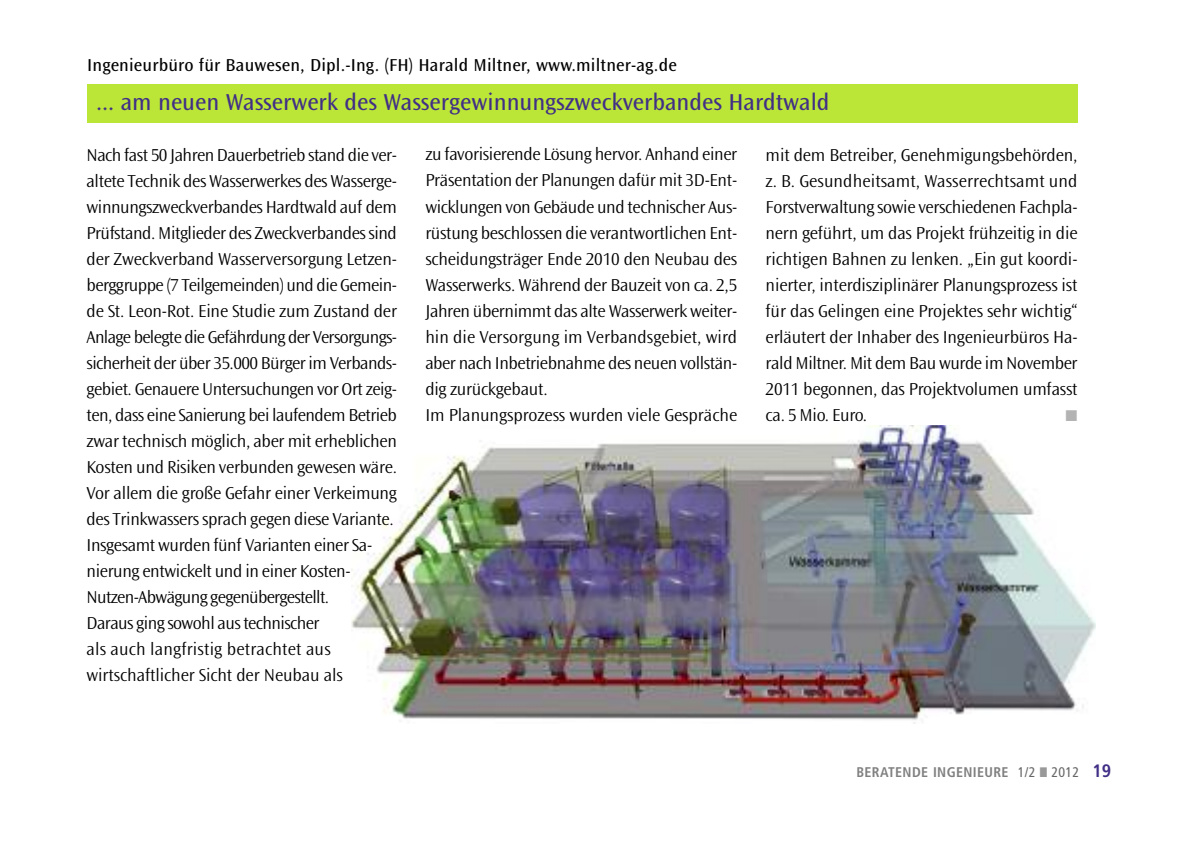
<style>
.page{position:relative;width:1191px;height:845px;background:#fff}
.page>*{position:absolute;margin:0;border:0;box-sizing:border-box;transform-origin:0 0}
.t1{font:24px "Ocean Sans MM 403 wt 475 wd";color:#412f86}
.t2{font:18px/26px "Ocean Sans MM 310 wt 475 wd";letter-spacing:-.02em;color:#000}
.t3{font:18px "Ocean Sans MM 403 wt 475 wd";letter-spacing:.01em;color:#000}
.t4{font:700 condensed 14px "Frutiger LT Std";letter-spacing:.025em;color:#808080}
.s1{font-family:"Frutiger";font-weight:400;color:#666}
.s2{color:#999}
.s3{font-size:18px;color:#412f86}
</style>
<div class="page">
<img style="left:351px;top:426px;width:744px;height:297px">
<div style="left:87px;top:84px;width:990px;height:38px;background:#bbe637"></div>
<p class="t3" style="left:87px;top:58px;width:591px">Ingenieurbüro für Bauwesen, Dipl.-Ing. (FH) Harald Miltner, www.miltner-ag.de</p>
<p class="t1" style="left:96px;top:92px;width:735px">... am neuen Wasserwerk des Wassergewinnungszweckverbandes Hardtwald</p>
<p class="t2" style="left:86px;top:143px;width:312px">Nach fast 50 Jahren Dauerbetrieb stand die ver&shy;altete Technik des Wasserwerkes des Wasserge&shy;winnungszweckverbandes Hardtwald auf dem Prüfstand. Mitglieder des Zweckverbandes sind der Zweckverband Wasserversorgung Letzen&shy;berggruppe (7 Teilgemeinden) und die Gemein&shy;de St. Leon-Rot. Eine Studie zum Zustand der Anlage belegte die Gefährdung der Versorgungs&shy;sicherheit der über 35.000 Bürger im Verbands&shy;gebiet. Genauere Untersuchungen vor Ort zeig&shy;ten, dass eine Sanierung bei laufendem Betrieb zwar technisch möglich, aber mit erheblichen Kosten und Risiken verbunden gewesen wäre.<br>Vor allem die große Gefahr einer Verkeimung des Trinkwassers sprach gegen diese Variante.<br>Insgesamt wurden fünf Varianten einer Sa&shy;nierung entwickelt und in einer Kosten-Nutzen-Abwägung gegenübergestellt.<br>Daraus ging sowohl aus technischer<br>als auch langfristig betrachtet aus wirtschaftlicher Sicht der Neubau als</p>
<p class="t2" style="left:425px;top:143px;width:313px">zu favorisierende Lösung hervor. Anhand einer Präsentation der Planungen dafür mit 3D-Ent&shy;wicklungen von Gebäude und technischer Aus&shy;rüstung beschlossen die verantwortlichen Ent&shy;scheidungsträger Ende 2010 den Neubau des Wasserwerks. Während der Bauzeit von ca. 2,5<br>Jahren übernimmt das alte Wasserwerk weiter&shy;hin die Versorgung im Verbandsgebiet, wird aber nach Inbetriebnahme des neuen vollstän&shy;dig zurückgebaut.<br>Im Planungsprozess wurden viele Gespräche</p>
<p class="t2" style="left:765px;top:143px;width:313px;text-align:justify">mit dem Betreiber, Genehmigungsbehörden, z. B. Gesundheitsamt, Wasserrechtsamt und Forstverwaltung sowie verschiedenen Fachpla&shy;nern geführt, um das Projekt frühzeitig in die richtigen Bahnen zu lenken. „Ein gut koordi&shy;nierter, interdisziplinärer Planungsprozess ist für das Gelingen eine Projektes sehr wichtig“ erläutert der Inhaber des Ingenieurbüros Ha&shy;rald Miltner. Mit dem Bau wurde im November 2011 begonnen, das Projektvolumen umfasst ca. 5 Mio. Euro.</p>
<p class="t4" style="left:856px;top:766px;width:256px">BERATENDE INGENIEURE <span class="s1">1/2</span> <span class="s2">■</span> <span class="s1">2012</span> <span class="s3">19</span></p>
</div>
